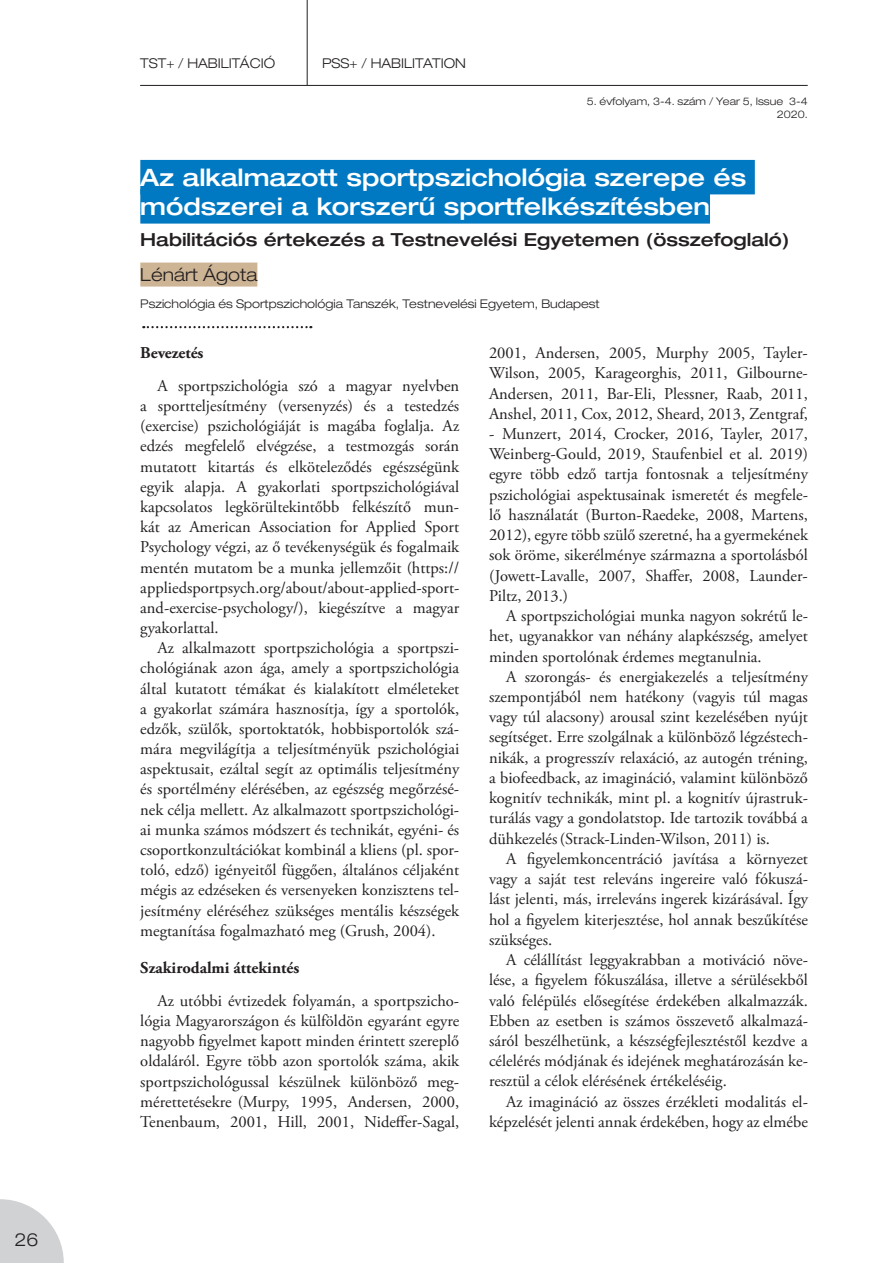
<style>
.page{position:relative;width:893px;height:1263px;background:#fff}
.page>*{position:absolute;margin:0;border:0;box-sizing:border-box;transform-origin:0 0}
.cikk_címe{font:500 expanded 24px/29.1px "Helvetica Neue LT Pro";color:#fff}
.cikk__angol_cím__bal{font:500 expanded 18px "Helvetica Neue LT Pro";color:#231f20}
.cikk_szerzői{font:300 expanded 18px "Helvetica Neue LT Pro";color:#231f20}
.cikk_szövege{font:16.5px/20.1px "Adobe Garamond Pro";color:#231f20;text-align:justify}
.cikk__fejezet_1{font:700 16.5px "Adobe Garamond Pro";color:#231f20}
.rovatcím{font:300 expanded 13.5px "Helvetica Neue LT Pro";color:#231f20}
.szerzők_munkahelye{font:300 expanded 12px "Helvetica Neue LT Pro";color:#231f20}
.t1{font:300 expanded 10.5px/12.6px "Helvetica Neue LT Pro";color:#231f20;text-align:right}
</style>
<div class="page">
<svg style="left:0;top:1199px;width:64px;height:64px"></svg>
<hr style="left:140px;top:85px;width:668px;height:1px;background:#231f20">
<hr style="left:307px;top:0;width:1px;height:85px;background:#231f20">
<div style="left:140px;top:160px;width:615px;height:34px;background:#0079c2"></div>
<div style="left:140px;top:189px;width:570px;height:35px;background:#0079c2"></div>
<div style="left:140px;top:263px;width:117px;height:24px;background:#ccb495"></div>
<svg style="left:143px;top:326px;width:168px;height:2px"></svg>
<p class="cikk_szerzői" style="left:14px;top:1229px;width:26px">26</p>
<p class="rovatcím" style="left:140px;top:55px;width:136px">TST+ / HABILITÁCIÓ</p>
<p class="rovatcím" style="left:322px;top:55px;width:145px">PSS+ / HABILITATION</p>
<p class="t1" style="left:587px;top:95px;width:223px">5. évfolyam, 3-4. szám / Year 5, Issue 3-4<br>2020.</p>
<p class="cikk_címe" style="left:140px;top:163px;width:608px">Az alkalmazott sportpszichológia szerepe és módszerei a korszerű sportfelkészítésben</p>
<p class="cikk__angol_cím__bal" style="left:140px;top:228px;width:651px">Habilitációs értekezés a Testnevelési Egyetemen (összefoglaló)</p>
<p class="cikk_szerzői" style="left:140px;top:263px;width:119px">Lénárt Ágota</p>
<p class="szerzők_munkahelye" style="left:140px;top:297px;width:461px">Pszichológia és Sportpszichológia Tanszék, Testnevelési Egyetem, Budapest</p>
<p class="cikk__fejezet_1" style="left:140px;top:343px;width:65px">Bevezetés</p>
<p class="cikk_szövege" style="left:140px;top:376px;width:321px;text-indent:17px">A sportpszichológia szó a magyar nyelvben a sportteljesítmény (versenyzés) és a testedzés (exercise) pszichológiáját is magába foglalja. Az edzés megfelelő elvégzése, a testmozgás során mutatott kitartás és elköteleződés egészségünk egyik alapja. A gyakorlati sportpszichológiával kapcsolatos legkörültekintőbb felkészítő mun&shy;kát az American Association for Applied Sport Psychology végzi, az ő tevékenységük és fogalmaik mentén mutatom be a munka jellemzőit (https:// appliedsportpsych.org/about/about-applied-sport&shy;and-exercise-psychology/), kiegészítve a magyar gyakorlattal.</p>
<p class="cikk_szövege" style="left:140px;top:638px;width:320px;text-indent:17px">Az alkalmazott sportpszichológia a sportpszi&shy;chológiának azon ága, amely a sportpszichológia által kutatott témákat és kialakított elméleteket a gyakorlat számára hasznosítja, így a sportolók, edzők, szülők, sportoktatók, hobbisportolók szá&shy;mára megvilágítja a teljesítményük pszichológiai aspektusait, ezáltal segít az optimális teljesítmény és sportélmény elérésében, az egészség megőrzésé&shy;nek célja mellett. Az alkalmazott sportpszichológi&shy;ai munka számos módszert és technikát, egyéni- és csoportkonzultációkat kombinál a kliens (pl. spor&shy;toló, edző) igényeitől függően, általános céljaként mégis az edzéseken és versenyeken konzisztens tel&shy;jesítmény eléréséhez szükséges mentális készségek megtanítása fogalmazható meg (Grush, 2004).</p>
<p class="cikk__fejezet_1" style="left:140px;top:958px;width:160px">Szakirodalmi áttekintés</p>
<p class="cikk_szövege" style="left:140px;top:991px;width:320px;text-indent:17px">Az utóbbi évtizedek folyamán, a sportpszicho&shy;lógia Magyarországon és külföldön egyaránt egyre nagyobb figyelmet kapott minden érintett szereplő oldaláról. Egyre több azon sportolók száma, akik sportpszichológussal készülnek különböző meg&shy;mérettetésekre (Murpy, 1995, Andersen, 2000, Tenenbaum, 2001, Hill, 2001, Nideffer-Sagal,</p>
<p class="cikk_szövege" style="left:489px;top:343px;width:320px">2001, Andersen, 2005, Murphy 2005, Tayler-Wilson, 2005, Karageorghis, 2011, Gilbourne-Andersen, 2011, Bar-Eli, Plessner, Raab, 2011, Anshel, 2011, Cox, 2012, Sheard, 2013, Zentgraf,</p>
<p class="cikk_szövege" style="left:489px;top:424px;width:320px">- Munzert, 2014, Crocker, 2016, Tayler, 2017, Weinberg-Gould, 2019, Staufenbiel et al. 2019) egyre több edző tartja fontosnak a teljesítmény pszichológiai aspektusainak ismeretét és megfele&shy;lő használatát (Burton-Raedeke, 2008, Martens, 2012), egyre több szülő szeretné, ha a gyermekének sok öröme, sikerélménye származna a sportolásból (Jowett-Lavalle, 2007, Shaffer, 2008, Launder-Piltz, 2013.)</p>
<p class="cikk_szövege" style="left:489px;top:606px;width:320px;text-indent:17px">A sportpszichológiai munka nagyon sokrétű le&shy;het, ugyanakkor van néhány alapkészség, amelyet minden sportolónak érdemes megtanulnia.</p>
<p class="cikk_szövege" style="left:489px;top:667px;width:320px;text-indent:17px">A szorongás- és energiakezelés a teljesítmény szempontjából nem hatékony (vagyis túl magas vagy túl alacsony) arousal szint kezelésében nyújt segítséget. Erre szolgálnak a különböző légzéstech&shy;nikák, a progresszív relaxáció, az autogén tréning, a biofeedback, az imagináció, valamint különböző kognitív technikák, mint pl. a kognitív újrastruk&shy;turálás vagy a gondolatstop. Ide tartozik továbbá a dühkezelés(Strack-Linden-Wilson, 2011) is.</p>
<p class="cikk_szövege" style="left:489px;top:849px;width:320px;text-indent:17px">A figyelemkoncentráció javítása a környezet vagy a saját test releváns ingereire való fókuszá&shy;lást jelenti, más, irreleváns ingerek kizárásával. Így hol a figyelem kiterjesztése, hol annak beszűkítése szükséges.</p>
<p class="cikk_szövege" style="left:489px;top:950px;width:320px;text-indent:17px">A célállítást leggyakrabban a motiváció növe&shy;lése, a figyelem fókuszálása, illetve a sérülésekből való felépülés elősegítése érdekében alkalmazzák.<br>Ebben az esetben is számos összevető alkalmazá&shy;sáról beszélhetünk, a készségfejlesztéstől kezdve a célelérés módjának és idejének meghatározásán ke&shy;resztül a célok elérésének értékeléséig.</p>
<p class="cikk_szövege" style="left:489px;top:1092px;width:320px;text-align:right">Az imagináció az összes érzékleti modalitás el&shy;képzelését jelenti annak érdekében, hogy az elmébe</p>
</div>
